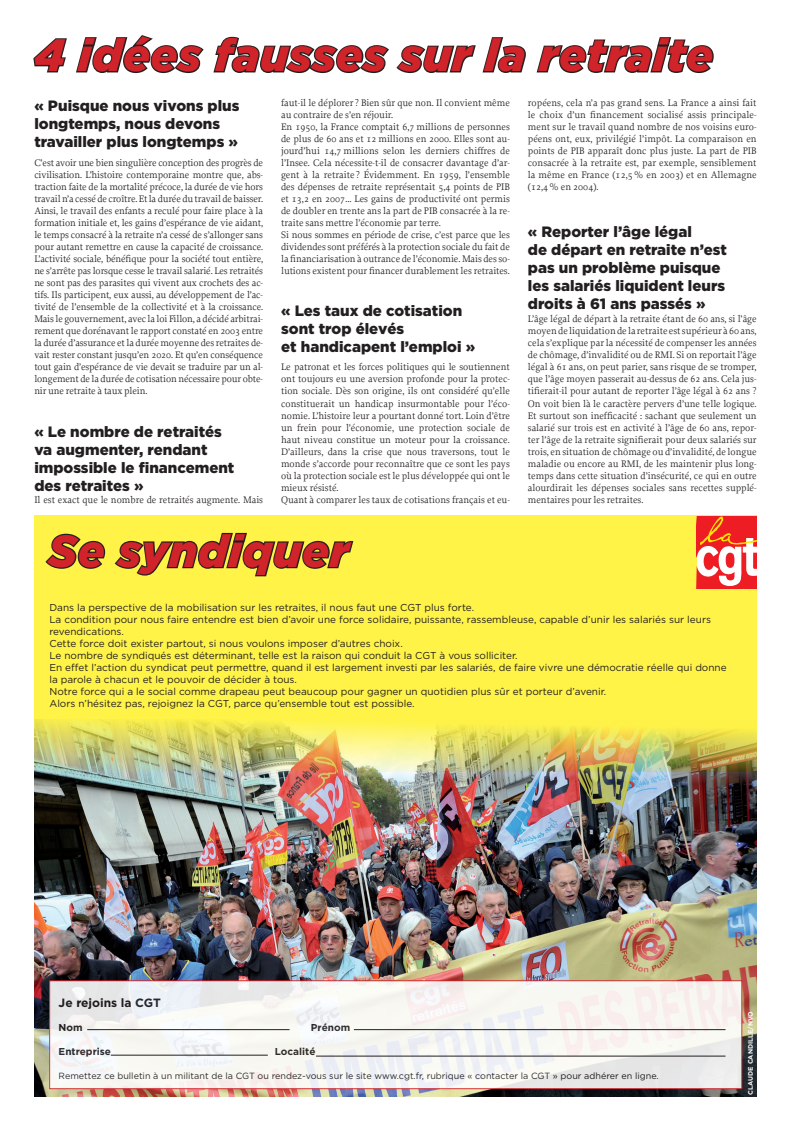
<style>
.page{position:relative;width:791px;height:1131px;background:#fff}
.page>*{position:absolute;margin:0;border:0;box-sizing:border-box;transform-origin:0 0}
.t1{font:italic 900 45px "Gotham";letter-spacing:.01em;color:#d1232a}
.t2{font:900 15px/18px "Gotham";color:#231f20}
.t3{font:700 12px "Gotham";color:#231f20}
.t4{font:10px/12px "Proforma";color:#231f20;text-align:justify}
.t5{font:10px/12px "Gotham";color:#231f20}
.t6{font:700 10px "Gotham";color:#231f20}
.t7{font:9px "Gotham";color:#231f20}
.t8{font:700 6.5px "Gotham";color:#fff}
</style>
<div class="page">
<div style="left:34px;top:515px;width:722px;height:257px;background:#fff348"></div>
<svg style="left:45px;top:533px;width:61px;height:36px"></svg>
<svg style="left:114px;top:532px;width:240px;height:45px"></svg>
<svg style="left:33px;top:38px;width:34px;height:35px"></svg>
<svg style="left:76px;top:35px;width:128px;height:39px"></svg>
<svg style="left:213px;top:36px;width:313px;height:38px"></svg>
<svg style="left:536px;top:37px;width:178px;height:37px"></svg>
<svg style="left:696px;top:516px;width:60px;height:72px;background:#f36a62"></svg>
<img style="left:34px;top:719px;width:722px;height:377px">
<svg style="left:51px;top:982px;width:689px;height:105px;fill:#f7f6f2"></svg>
<div style="left:49px;top:980px;width:693px;height:109px;border:1px solid #d1232a"></div>
<hr style="left:87px;top:1029px;width:202px;height:1px;background:#231f20">
<hr style="left:354px;top:1029px;width:371px;height:1px;background:#231f20">
<hr style="left:111px;top:1054px;width:157px;height:1px;background:#231f20">
<hr style="left:316px;top:1055px;width:409px;height:1px;background:#231f20">
<p class="t1" style="left:34px;top:29px;width:680px">4 idées fausses sur la retraite</p>
<p class="t2" style="left:34px;top:97px;width:206px">« Puisque nous vivons plus longtemps, nous devons</p>
<p class="t2" style="left:34px;top:133px;width:205px">travailler plus longtemps »</p>
<p class="t4" style="left:34px;top:157px;width:230px">C’est avoir une bien singulière conception des progrès de civilisation. L’histoire contemporaine montre que, abs&shy;traction faite de la mortalité précoce, la durée de vie hors travail n’a cessé de croître. Et la durée du travail de baisser.<br>Ainsi, le travail des enfants a reculé pour faire place à la formation initiale et, les gains d’espérance de vie aidant, le temps consacré à la retraite n’a cessé de s’allonger sans pour autant remettre en cause la capacité de croissance.<br>L’activité sociale, bénéfique pour la société tout entière, ne s’arrête pas lorsque cesse le travail salarié. Les retraités ne sont pas des parasites qui vivent aux crochets des ac&shy;tifs. Ils participent, eux aussi, au développement de l’ac&shy;tivité de l’ensemble de la collectivité et à la croissance.<br>Mais le gouvernement, avec la loi Fillon, a décidé arbitrai&shy;rement que dorénavant le rapport constaté en 2003 entre la durée d’assurance et la durée moyenne des retraites de&shy;vait rester constant jusqu’en 2020. Et qu’en conséquence tout gain d’espérance de vie devait se traduire par un al&shy;longement de la durée de cotisation nécessaire pour obte&shy;nir une retraite à taux plein.</p>
<p class="t2" style="left:34px;top:422px;width:189px">« Le nombre de retraités</p>
<p class="t2" style="left:34px;top:440px;width:174px">va augmenter, rendant</p>
<p class="t2" style="left:34px;top:458px;width:201px">impossible le financement des retraites »</p>
<p class="t4" style="left:34px;top:493px;width:230px">Il est exact que le nombre de retraités augmente. Mais</p>
<p class="t4" style="left:281px;top:97px;width:230px">faut-il le déplorer ? Bien sûr que non. Il convient même au contraire de s’en réjouir.</p>
<p class="t4" style="left:281px;top:121px;width:230px">En 1950, la France comptait 6,7 millions de personnes de plus de 60 ans et 12 millions en 2000. Elles sont au&shy;jourd’hui 14,7 millions selon les derniers chiffres de l’Insee. Cela nécessite-t-il de consacrer davantage d’ar&shy;gent à la retraite ? Évidemment. En 1959, l’ensemble des dépenses de retraite représentait 5,4 points de PIB et 13,2 en 2007… Les gains de productivité ont permis de doubler en trente ans la part de PIB consacrée à la re&shy;traite sans mettre l’économie par terre.</p>
<p class="t4" style="left:281px;top:229px;width:230px">Si nous sommes en période de crise, c’est parce que les dividendes sont préférés à la protection sociale du fait de la financiarisation à outrance de l’économie. Mais des so&shy;lutions existent pour financer durablement les retraites.</p>
<p class="t2" style="left:281px;top:302px;width:195px">« Les taux de cotisation sont trop élevés<br>et handicapent l’emploi »</p>
<p class="t4" style="left:281px;top:361px;width:230px">Le patronat et les forces politiques qui le soutiennent ont toujours eu une aversion profonde pour la protec&shy;tion sociale. Dès son origine, ils ont considéré qu’elle constituerait un handicap insurmontable pour l’éco&shy;nomie. L’histoire leur a pourtant donné tort. Loin d’être un frein pour l’économie, une protection sociale de haut niveau constitue un moteur pour la croissance.<br>D’ailleurs, dans la crise que nous traversons, tout le monde s’accorde pour reconnaître que ce sont les pays où la protection sociale est le plus développée qui ont le mieux résisté.</p>
<p class="t4" style="left:281px;top:493px;width:230px">Quant à comparer les taux de cotisations français et eu-</p>
<p class="t4" style="left:527px;top:97px;width:230px">ropéens, cela n’a pas grand sens. La France a ainsi fait le choix d’un financement socialisé assis principale&shy;ment sur le travail quand nombre de nos voisins euro&shy;péens ont, eux, privilégié l’impôt. La comparaison en points de PIB apparaît donc plus juste. La part de PIB consacrée à la retraite est, par exemple, sensiblement la même en France (12,5% en 2003) et en Allemagne (12,4% en 2004).</p>
<p class="t2" style="left:527px;top:222px;width:165px">« Reporter l’âge légal</p>
<p class="t2" style="left:527px;top:240px;width:200px">de départ en retraite n’est pas un problème puisque</p>
<p class="t2" style="left:527px;top:276px;width:199px">les salariés liquident leurs droits à 61 ans passés »</p>
<p class="t4" style="left:527px;top:313px;width:230px">L’âge légal de départ à la retraite étant de 60 ans, si l’âge moyen de liquidation de la retraite est supérieur à 60 ans, cela s’explique par la nécessité de compenser les années de chômage, d’invalidité ou de RMI. Si on reportait l’âge légal à 61 ans, on peut parier, sans risque de se tromper, que l’âge moyen passerait au-dessus de 62 ans. Cela jus&shy;tifierait-il pour autant de reporter l’âge légal à 62 ans ?<br>On voit bien là le caractère pervers d’une telle logique.<br>Et surtout son inefficacité : sachant que seulement un salarié sur trois est en activité à l’âge de 60 ans, repor&shy;ter l’âge de la retraite signifierait pour deux salariés sur trois, en situation de chômage ou d’invalidité, de longue maladie ou encore au RMI, de les maintenir plus long&shy;temps dans cette situation d’insécurité, ce qui en outre alourdirait les dépenses sociales sans recettes supplé&shy;mentaires pour les retraites.</p>
<p class="t1" style="left:48px;top:525px;width:302px">Se syndiquer</p>
<p class="t5" style="left:49px;top:601px;width:426px">Dans la perspective de la mobilisation sur les retraites, il nous faut une CGT plus forte.</p>
<p class="t5" style="left:49px;top:613px;width:663px">La condition pour nous faire entendre est bien d’avoir une force solidaire, puissante, rassembleuse, capable d’unir les salariés sur leurs revendications.</p>
<p class="t5" style="left:49px;top:637px;width:355px">Cette force doit exister partout, si nous voulons imposer d’autres choix.</p>
<p class="t5" style="left:49px;top:649px;width:469px">Le nombre de syndiqués est déterminant, telle est la raison qui conduit la CGT à vous solliciter.</p>
<p class="t5" style="left:49px;top:661px;width:678px">En effet l’action du syndicat peut permettre, quand il est largement investi par les salariés, de faire vivre une démocratie réelle qui donne la parole à chacun et le pouvoir de décider à tous.</p>
<p class="t5" style="left:49px;top:685px;width:558px">Notre force qui a le social comme drapeau peut beaucoup pour gagner un quotidien plus sûr et porteur d’avenir.</p>
<p class="t5" style="left:49px;top:697px;width:366px">Alors n’hésitez pas, rejoignez la CGT, parce qu’ensemble tout est possible.</p>
<p class="t3" style="left:59px;top:995px;width:104px">Je rejoins la CGT</p>
<p class="t6" style="left:59px;top:1021px;width:26px">Nom</p>
<p class="t6" style="left:311px;top:1021px;width:41px">Prénom</p>
<p class="t6" style="left:59px;top:1045px;width:54px">Entreprise</p>
<p class="t6" style="left:275px;top:1045px;width:42px">Localité</p>
<p class="t7" style="left:59px;top:1070px;width:601px">Remettez ce bulletin à un militant de la CGT ou rendez-vous sur le site www.cgt.fr, rubrique « contacter la CGT » pour adhérer en ligne.</p>
<p class="t8" style="left:746px;top:1094px;width:85px;rotate:-90deg">CLAUDE CANDILLE/NVO</p>
</div>
